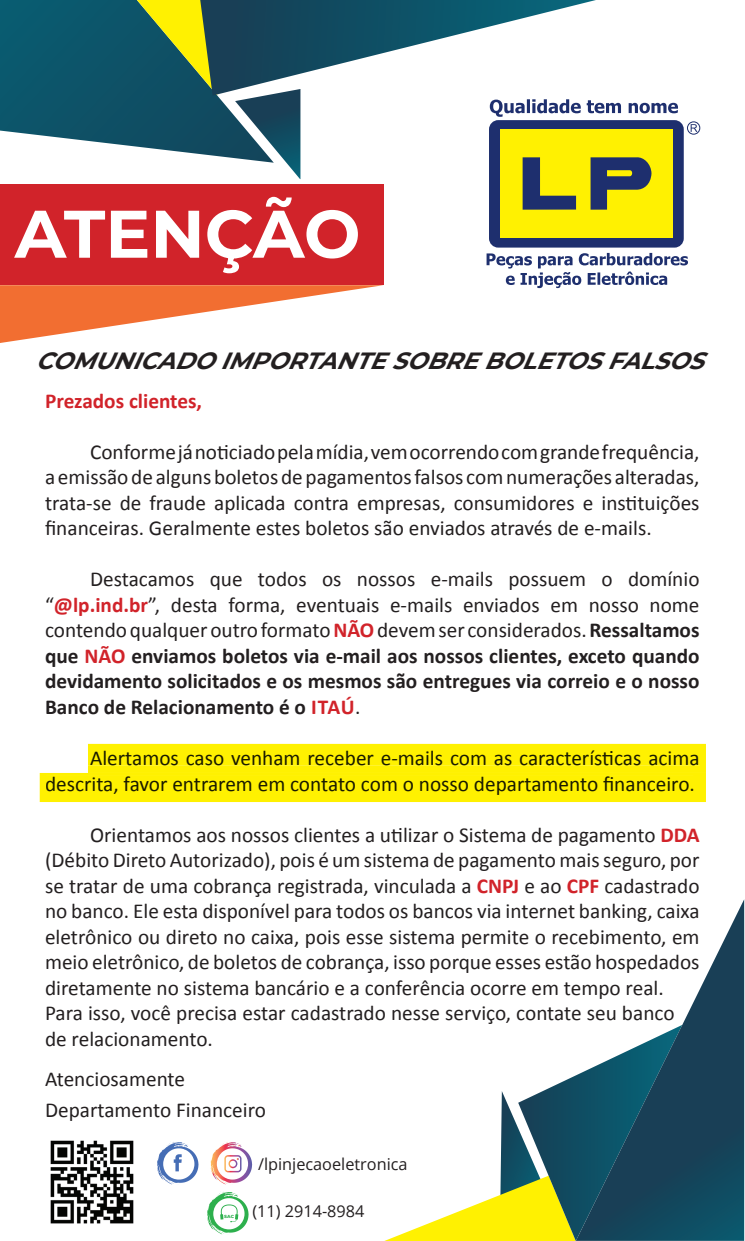
<style>
.page{position:relative;width:745px;height:1241px;background:#fff}
.page>*{position:absolute;margin:0;border:0;box-sizing:border-box;transform-origin:0 0}
.t1{font:700 67.12px "Montserrat";letter-spacing:-.005em;color:#fff}
.t2{font:italic 700 23.38px "Montserrat";color:#231f20}
.t3{font:21.25px/25.5px "Calibri";color:#231f20}
.t4{font:700 21.25px/25.5px "Calibri";color:#231f20;text-align:justify}
.t5{font:21.25px/25.5px "Calibri";color:#191a00;text-align:right}
.t6{font:700 21.25px "Calibri";color:#d1232a}
.t7{font:16.25px "Open Sans";color:#231f20}
.t8{font:800 4.5px "Montserrat";color:#2db04d}
.s1{font-weight:400}
.s2{color:#d1232a}
.s3{font-weight:700;color:#d1232a}
</style>
<div class="page">
<svg style="left:0;top:0;width:235px;height:159px"></svg>
<svg style="left:137px;top:0;width:63px;height:96px"></svg>
<svg style="left:200px;top:0;width:395px;height:96px"></svg>
<svg style="left:235px;top:89px;width:65px;height:90px"></svg>
<svg style="left:387px;top:1076px;width:188px;height:164px"></svg>
<svg style="left:575px;top:902px;width:168px;height:338px"></svg>
<div style="left:488px;top:120px;width:195px;height:127px;background:#1e2f6e;border-radius:9px"></div>
<div style="left:499px;top:130px;width:173px;height:108px;background:#fff101"></div>
<svg style="left:522px;top:157px;width:53px;height:53px"></svg>
<svg style="left:590px;top:157px;width:61px;height:53px"></svg>
<div style="left:687px;top:122px;width:12px;height:12px;border:1px solid #1e2f6e;border-radius:50%"></div>
<svg style="left:690px;top:124px;width:7px;height:8px"></svg>
<svg style="left:489px;top:99px;width:188px;height:18px"></svg>
<svg style="left:486px;top:253px;width:201px;height:35px"></svg>
<svg style="left:0;top:285px;width:383px;height:58px"></svg>
<div style="left:0;top:184px;width:383px;height:101px;background:#d1232a"></div>
<svg style="left:40px;top:743px;width:665px;height:58px"></svg>
<div style="left:46px;top:775px;width:647px;height:19px;background:#fff101"></div>
<img style="left:50px;top:1140px;width:84px;height:84px">
<svg style="left:157px;top:1142px;width:41px;height:43px"></svg>
<svg style="left:207px;top:1142px;width:41px;height:92px"></svg>
<h1 class="t1" style="left:15px;top:185px;width:347px">ATENÇÃO</h1>
<p class="t2" style="left:35px;top:343px;width:682px">COMUNICADOIMPORTANTESOBREBOLETOSFALSOS</p>
<p class="t6" style="left:45px;top:387px;width:158px">Prezados clientes,</p>
<p class="t3" style="left:45px;top:439px;width:655px;text-align:justify;text-indent:45px">Conforme já noticiado pela mídia, vem ocorrendo com grande frequência, a emissão de alguns boletos de pagamentos falsos com numerações alteradas, trata-se de fraude aplicada contra empresas, consumidores e instituições financeiras. Geralmente estes boletos são enviados através de e-mails.</p>
<p class="t4" style="left:45px;top:566px;width:655px;text-indent:45px"><span class="s1">Destacamos que todos os nossos e-mails possuem o domínio “</span><span class="s2">@lp.ind.br</span><span class="s1">”, desta forma, eventuais e-mails enviados em nosso nome contendo qualquer outro formato</span> <span class="s2">NÃO</span> <span class="s1">devem ser considerados.</span> Ressaltamos que <span class="s2">NÃO</span> enviamos boletos via e-mail aos nossos clientes, exceto quando devidamento solicitados e os mesmos são entregues via correio e o nosso Banco de Relacionamento é o <span class="s2">ITAÚ</span><span class="s1">.</span></p>
<p class="t5" style="left:45px;top:745px;width:655px">Alertamos caso venham receber e-mails com as características acima descrita, favor entrarem em contato com o nosso departamento financeiro.</p>
<p class="t3" style="left:45px;top:821px;width:655px;text-indent:45px">Orientamos aos nossos clientes a utilizar o Sistema de pagamento <span class="s3">DDA </span>(Débito Direto Autorizado), pois é um sistema de pagamento mais seguro, por se tratar de uma cobrança registrada, vinculada a <span class="s3">CNPJ</span> e ao <span class="s3">CPF</span> cadastrado no banco. Ele esta disponível para todos os bancos via internet banking, caixa eletrônico ou direto no caixa, pois esse sistema permite o recebimento, em meio eletrônico, de boletos de cobrança, isso porque esses estão hospedados diretamente no sistema bancário e a conferência ocorre em tempo real.<br>Para isso, você precisa estar cadastrado nesse serviço, contate seu banco de relacionamento.</p>
<p class="t3" style="left:45px;top:1063px;width:222px;line-height:30.5px">Atenciosamente<br>Departamento Financeiro</p>
<p class="t7" style="left:258px;top:1153px;width:151px">/lpinjecaoeletronica</p>
<p class="t8" style="left:224px;top:1212px;width:11px">SAC</p>
<p class="t7" style="left:252px;top:1199px;width:114px">(11) 2914-8984</p>
</div>
